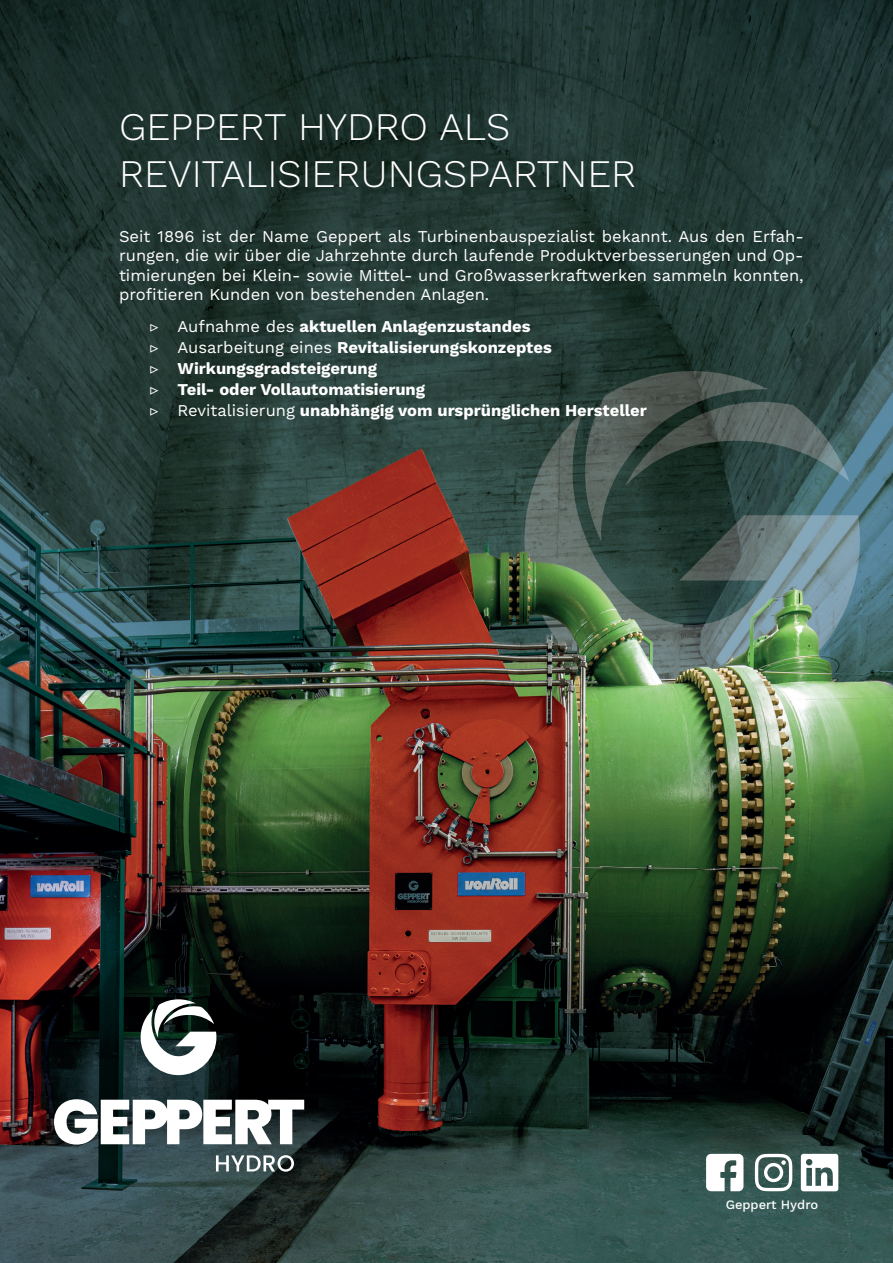
<style>
.page{position:relative;width:893px;height:1263px;background:#fff}
.page>*{position:absolute;margin:0;border:0;box-sizing:border-box;transform-origin:0 0}
.t1{font:300 39px/46.8px "Work Sans";color:#fff}
.t2{font:16.5px/19.5px "Work Sans";color:#fff;text-align:justify}
.t3{font:700 16.5px/21px "Work Sans";color:#fff}
.t4{font:500 12.9px "Work Sans";color:#fff}
.s1{font-family:"Minion Pro";font-weight:400}
.s2{font-weight:400}
</style>
<div class="page">
<img style="left:0;top:0;width:893px;height:1263px">
<svg style="left:706px;top:1154px;width:37px;height:37px"></svg>
<svg style="left:755px;top:1154px;width:37px;height:37px"></svg>
<svg style="left:801px;top:1154px;width:37px;height:37px"></svg>
<svg style="left:54px;top:1099px;width:250px;height:45px"></svg>
<svg style="left:216px;top:1155px;width:78px;height:17px"></svg>
<svg style="left:141px;top:999px;width:75px;height:76px"></svg>
<h1 class="t1" style="left:119px;top:105px;width:519px">GEPPERT HYDRO ALS<br>REVITALISIERUNGSPARTNER</h1>
<p class="t2" style="left:119px;top:227px;width:686px">Seit 1896 ist der Name Geppert als Turbinenbauspezialist bekannt. Aus den Erfah&shy;rungen, die wir über die Jahrzehnte durch laufende Produktverbesserungen und Op&shy;timierungen bei Klein- sowie Mittel- und Großwasserkraftwerken sammeln konnten, profitieren Kunden von bestehenden Anlagen.</p>
<p class="t3" style="left:149px;top:316px;width:499px"><span class="s1">▷</span> <span class="s2">Aufnahme des</span> aktuellen Anlagenzustandes<br><span class="s1">▷</span> <span class="s2">Ausarbeitung eines</span> Revitalisierungskonzeptes<br><span class="s1">▷</span> Wirkungsgradsteigerung<br><span class="s1">▷</span> Teil- oder Vollautomatisierung<br><span class="s1">▷</span> <span class="s2">Revitalisierung</span> unabhängig vom ursprünglichen Hersteller</p>
<p class="t4" style="left:726px;top:1197px;width:94px">Geppert Hydro</p>
</div>
